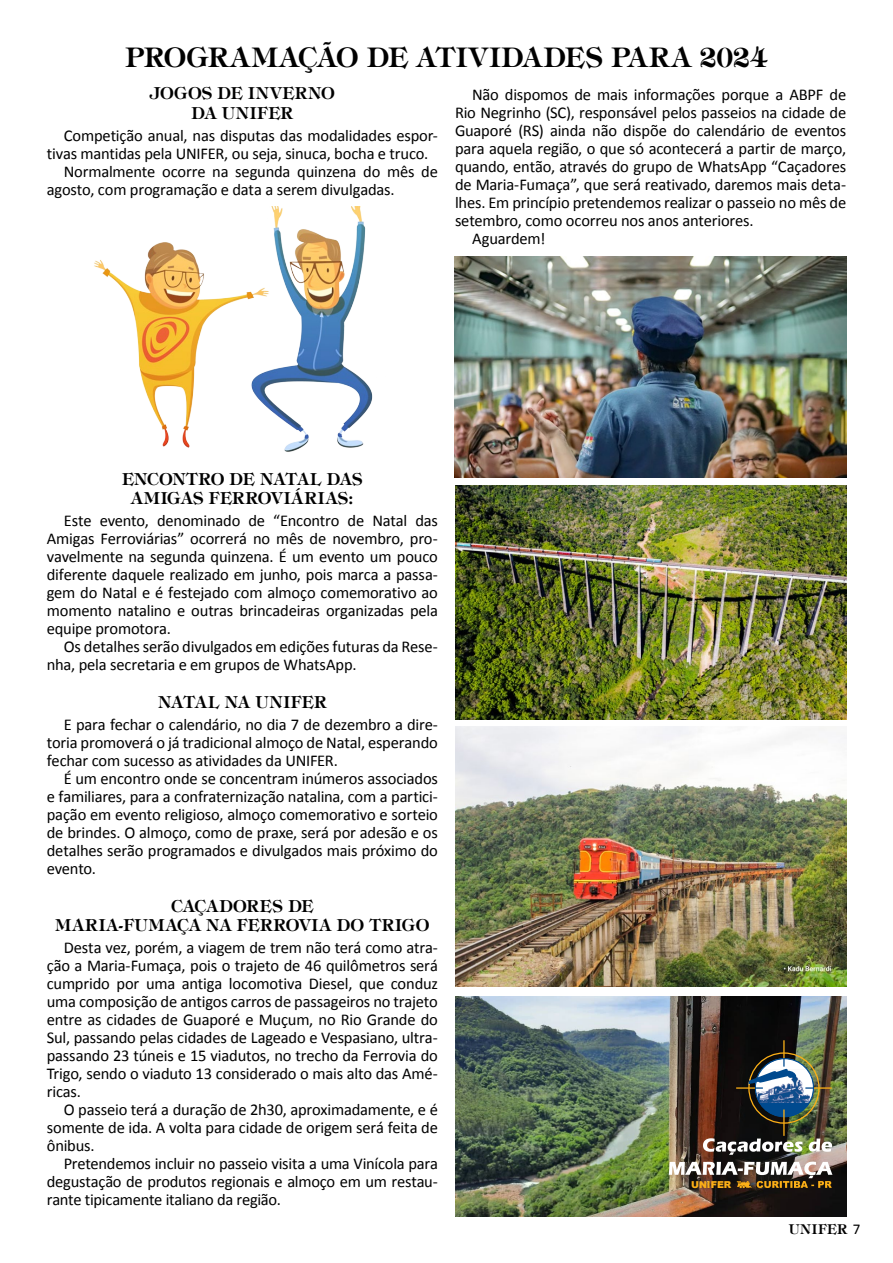
<style>
.page{position:relative;width:893px;height:1263px;background:#fff}
.page>*{position:absolute;margin:0;border:0;box-sizing:border-box;transform-origin:0 0}
.t1{font:600 27px "Tiffany IT Cby BT";color:#000}
.t2{font:16.5px/18px "Calibri";letter-spacing:-.01em;color:#000;text-align:justify}
.t3{font:600 16.5px/19.5px "Tiffany IT Cby BT";letter-spacing:.005em;color:#000;text-align:center}
.t4{font:15px "Calibri";color:#000}
.t5{font:600 13.5px "Tiffany IT Cby BT";color:#000}
.t6{font:900 9.6px "Arial";color:#fcaf17}
</style>
<div class="page">
<img style="left:454px;top:257px;width:392px;height:220px">
<img style="left:94px;top:206px;width:279px;height:246px">
<img style="left:455px;top:485px;width:391px;height:234px">
<img style="left:455px;top:726px;width:391px;height:261px">
<img style="left:455px;top:996px;width:391px;height:220px">
<div style="left:755px;top:1059px;width:58px;height:58px;background:#004a8f;border-radius:50%"></div>
<img style="left:755px;top:1089px;width:58px;height:13px">
<hr style="left:783px;top:1040px;width:2px;height:26px;background:#fcaf17">
<hr style="left:805px;top:1087px;width:27px;height:2px;background:#fcaf17">
<hr style="left:736px;top:1087px;width:26px;height:2px;background:#fcaf17">
<svg style="left:703px;top:1138px;width:129px;height:17px"></svg>
<img style="left:669px;top:1161px;width:163px;height:27px">
<svg style="left:748px;top:1058px;width:66px;height:31px;background:#8899a2"></svg>
<hr style="left:783px;top:1109px;width:2px;height:27px;background:#fcaf17">
<h1 class="t1" style="left:125px;top:41px;width:644px">PROGRAMAÇÃO DE ATIVIDADES PARA 2024</h1>
<p class="t3" style="left:150px;top:84px;width:186px">JOGOS DE INVERNO<br>DA UNIFER</p>
<p class="t2" style="left:64px;top:127px;width:376px">Competição anual, nas disputas das modalidades espor-</p>
<p class="t2" style="left:47px;top:145px;width:383px">tivas mantidas pela UNIFER, ou seja, sinuca, bocha e truco.</p>
<p class="t2" style="left:64px;top:163px;width:376px">Normalmente ocorre na segunda quinzena do mês de</p>
<p class="t2" style="left:47px;top:181px;width:349px">agosto, com programação e data a serem divulgadas.</p>
<p class="t2" style="left:472px;top:85px;width:376px">Não dispomos de mais informações porque a ABPF de</p>
<p class="t2" style="left:455px;top:103px;width:393px">Rio Negrinho (SC), responsável pelos passeios na cidade de</p>
<p class="t2" style="left:455px;top:121px;width:393px">Guaporé (RS) ainda não dispõe do calendário de eventos</p>
<p class="t2" style="left:455px;top:139px;width:393px">para aquela região, o que só acontecerá a partir de março,</p>
<p class="t2" style="left:455px;top:157px;width:393px">quando, então, através do grupo de WhatsApp “Caçadores</p>
<p class="t2" style="left:455px;top:175px;width:393px">de Maria-Fumaça”, que será reativado, daremos mais deta-</p>
<p class="t2" style="left:455px;top:193px;width:393px">lhes. Em princípio pretendemos realizar o passeio no mês de</p>
<p class="t2" style="left:455px;top:211px;width:300px">setembro, como ocorreu nos anos anteriores.</p>
<p class="t2" style="left:472px;top:229px;width:75px">Aguardem!</p>
<p class="t3" style="left:122px;top:469px;width:242px">ENCONTRO DE NATAL DAS<br>AMIGAS FERROVIÁRIAS:</p>
<p class="t2" style="left:47px;top:512px;width:393px;text-indent:17px">Este evento, denominado de “Encontro de Natal das Amigas Ferroviárias” ocorrerá no mês de novembro, pro&shy;vavelmente na segunda quinzena. É um evento um pouco diferente daquele realizado em junho, pois marca a passa&shy;gem do Natal e é festejado com almoço comemorativo ao momento natalino e outras brincadeiras organizadas pela equipe promotora.</p>
<p class="t2" style="left:47px;top:638px;width:393px;text-indent:17px">Os detalhes serão divulgados em edições futuras da Rese&shy;nha, pela secretaria e em grupos de WhatsApp.</p>
<p class="t3" style="left:158px;top:692px;width:170px">NATAL NA UNIFER</p>
<p class="t2" style="left:47px;top:716px;width:393px;text-indent:17px">E para fechar o calendário, no dia 7 de dezembro a dire&shy;toria promoverá o já tradicional almoço de Natal, esperando fechar com sucesso as atividades da UNIFER.</p>
<p class="t2" style="left:47px;top:770px;width:393px;text-indent:17px">É um encontro onde se concentram inúmeros associados e familiares, para a confraternização natalina, com a partici&shy;pação em evento religioso, almoço comemorativo e sorteio de brindes. O almoço, como de praxe, será por adesão e os detalhes serão programados e divulgados mais próximo do evento.</p>
<p class="t3" style="left:55px;top:896px;width:376px">CAÇADORES DE<br>MARIA-FUMAÇA NA FERROVIA DO TRIGO</p>
<p class="t2" style="left:47px;top:939px;width:393px;text-indent:17px">Desta vez, porém, a viagem de trem não terá como atra&shy;ção a Maria-Fumaça, pois o trajeto de 46 quilômetros será cumprido por uma antiga locomotiva Diesel, que conduz uma composição de antigos carros de passageiros no trajeto entre as cidades de Guaporé e Muçum, no Rio Grande do Sul, passando pelas cidades de Lageado e Vespasiano, ultra&shy;passando 23 túneis e 15 viadutos, no trecho da Ferrovia do Trigo, sendo o viaduto 13 considerado o mais alto das Amé&shy;ricas.</p>
<p class="t2" style="left:47px;top:1101px;width:393px;text-indent:17px">O passeio terá a duração de 2h30, aproximadamente, e é somente de ida. A volta para cidade de origem será feita de ônibus.</p>
<p class="t2" style="left:47px;top:1155px;width:393px;text-indent:17px">Pretendemos incluir no passeio visita a uma Vinícola para degustação de produtos regionais e almoço em um restau&shy;rante tipicamente italiano da região.</p>
<p class="t6" style="left:691px;top:1177px;width:42px">UNIFER</p>
<p class="t5" style="left:789px;top:1221px;width:11px">UNIFER</p>
<p class="t4" style="left:853px;top:1219px;width:9px">7</p>
</div>
